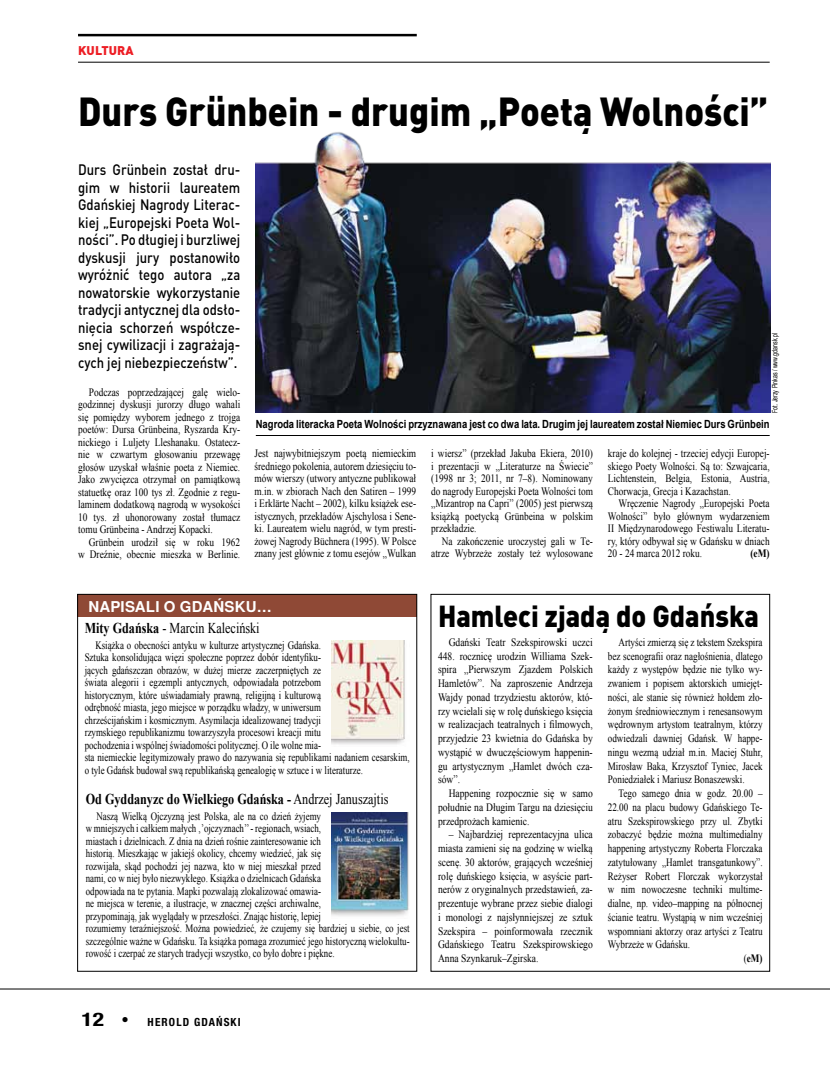
<style>
.page{position:relative;width:830px;height:1067px;background:#fff}
.page>*{position:absolute;margin:0;border:0;box-sizing:border-box;transform-origin:0 0}
.t1{font:900 40px "DIN Pro";letter-spacing:-.005em;color:#000;scale:.9 1}
.t2{font:900 30px "DIN Pro";color:#000;scale:.9 1}
.t3{font:500 15px/17.5px "DIN Pro";color:#000;text-align:justify;scale:.87 1}
.t4{font:700 15px "Times New Roman";color:#000;scale:.81 1}
.t5{font:15px "Times New Roman";color:#000;scale:.81 1}
.t6{font:700 15px "Te X Gyre Heros";letter-spacing:.015em;color:#fff}
.t7{font:900 12.5px "DIN Pro";letter-spacing:.01em;color:#ed1d24}
.t8{font:11.25px/12.5px "Times New Roman";color:#000;text-align:justify;scale:.83 1}
.t9{font:11.25px/12.5px "Times New Roman";color:#000;scale:.79 1}
.t10{font:11.25px/13.8px "Times New Roman";color:#000;text-align:justify;scale:.81 1}
.t11{font:11.25px/13.8px "Times New Roman";color:#000;text-align:justify;scale:.85 1}
.t12{font:700 11.25px "Arial";color:#000;scale:.84 1}
.t13{font:700 condensed 11.25px "Helvetica Neue LT Pro";letter-spacing:.1em;color:#000}
.t14{font:700 11.25px "Times New Roman";color:#000;scale:.81 1}
.t15{font:700 11.25px "Times New Roman";color:#000;scale:.83 1}
.t16{font:7.5px "Arial";color:#000;scale:.7 1}
.s1{font-weight:700}
.s2{font-weight:400}
.s3{font-size:18.75px}
</style>
<div class="page">
<hr style="left:0;top:988px;width:829px;height:1px;background:#000">
<hr style="left:78px;top:62px;width:691px;height:1px;background:#000">
<hr style="left:78px;top:34px;width:338px;height:2px;background:#000">
<div style="left:78px;top:594px;width:338px;height:23px;background:#8f4936"></div>
<img style="left:331px;top:640px;width:74px;height:105px">
<img style="left:331px;top:813px;width:78px;height:103px">
<div style="left:77px;top:594px;width:339px;height:377px;border:1px solid #000"></div>
<img style="left:255px;top:132px;width:514px;height:281px">
<hr style="left:256px;top:435px;width:513px;height:1px;background:#000">
<p class="t7" style="left:78px;top:42px;width:57px">kultura</p>
<h1 class="t1" style="left:78px;top:84px;width:768px">Durs Grünbein - drugim „Poetą Wolności”</h1>
<p class="t3" style="left:78px;top:160px;width:188px">Durs Grünbein został dru&shy;gim w historii laureatem Gdańskiej Nagrody Literac&shy;kiej „Europejski Poeta Wol&shy;ności”. Po długiej i burzliwej dyskusji jury postanowiło wyróżnić tego autora „za nowatorskie wykorzystanie tradycji antycznej dla odsło&shy;nięcia schorzeń współcze&shy;snej cywilizacji i zagrażają&shy;cych jej niebezpieczeństw”.</p>
<p class="t8" style="left:78px;top:385px;width:197px;text-indent:11px">Podczas poprzedzającej galę wielo&shy;godzinnej dyskusji jurorzy długo wahali się pomiędzy wyborem jednego z trojga poetów: Dursa Grünbeina, Ryszarda Kry&shy;nickiego i Luljety Lleshanaku. Ostatecz&shy;nie w czwartym głosowaniu przewagę głosów uzyskał właśnie poeta z Niemiec.<br>Jako zwycięzca otrzymał on pamiątkową statuetkę oraz 100 tys zł. Zgodnie z regu&shy;laminem dodatkową nagrodą w wysokości 10 tys. zł uhonorowany został tłumacz tomu Grünbeina - Andrzej Kopacki.</p>
<p class="t8" style="left:78px;top:535px;width:197px;text-align:right">Grünbein urodził się w roku 1962<br>w Dreźnie, obecnie mieszka w Berlinie.</p>
<p class="t16" style="left:769px;top:413px;width:115px;rotate:-90deg">Fot. Jerzy Pinkas / www.gdansk.pl</p>
<p class="t12" style="left:256px;top:417px;width:613px">Nagroda literacka Poeta Wolności przyznawana jest co dwa lata. Drugim jej laureatem został Niemiec Durs Grünbein</p>
<p class="t8" style="left:607px;top:447px;width:196px">kraje do kolejnej - trzeciej edycji Europej&shy;skiego Poety Wolności. Są to: Szwajcaria, Lichtenstein, Belgia, Estonia, Austria, Chorwacja, Grecja i Kazachstan.</p>
<p class="t8" style="left:607px;top:497px;width:196px;text-indent:11px">Wręczenie Nagrody „Europejski Poeta Wolności” było głównym wydarzeniem II Międzynarodowego Festiwalu Literatu&shy;ry, który odbywał się w Gdańsku w dniach 20 - 24 marca 2012 roku.</p>
<p class="t8" style="left:254px;top:447px;width:196px">Jest najwybitniejszym poetą niemieckim średniego pokolenia, autorem dziesięciu to&shy;mów wierszy (utwory antyczne publikował m.in. w zbiorach Nach den Satiren – 1999 i Erklärte Nacht – 2002), kilku książek ese&shy;istycznych, przekładów Ajschylosa i Sene&shy;ki. Laureatem wielu nagród, w tym presti&shy;żowej Nagrody Büchnera (1995). W Polsce znany jest głównie z tomu esejów „Wulkan</p>
<p class="t8" style="left:431px;top:447px;width:196px">i wiersz” (przekład Jakuba Ekiera, 2010) i prezentacji w „Literaturze na Świecie” (1998 nr 3; 2011, nr 7–8). Nominowany do nagrody Europejski Poeta Wolności tom „Mizantrop na Capri” (2005) jest pierwszą książką poetycką Grünbeina w polskim przekładzie.</p>
<p class="t8" style="left:431px;top:534px;width:196px;text-align:right">Na zakończenie uroczystej gali w Te&shy;atrze Wybrzeże zostały też wylosowane</p>
<p class="t15" style="left:750px;top:545px;width:25px">(eM)</p>
<h3 class="t6" style="left:88px;top:595px;width:185px">NAPISALI O GDAŃSKU…</h3>
<h3 class="t5" style="left:85px;top:617px;width:217px"><span class="s1">Mity Gdańska</span> - Marcin Kaleciński</h3>
<p class="t9" style="left:85px;top:638px;width:412px;text-indent:11px">Książka o obecności antyku w kulturze artystycznej Gdańska.<br>Sztuka konsolidująca więzi społeczne poprzez dobór identyfiku-<br>jących gdańszczan obrazów, w dużej mierze zaczerpniętych ze<br>świata alegorii i egzempli antycznych, odpowiadała potrzebom<br>historycznym, które uświadamiały prawną, religijną i kulturową<br>odrębność miasta, jego miejsce w porządku władzy, w uniwersum<br>chrześcijańskim i kosmicznym. Asymilacja idealizowanej tradycji<br>rzymskiego republikanizmu towarzyszyła procesowi kreacji mitu<br>pochodzenia i wspólnej świadomości politycznej. O ile wolne mia-<br>sta niemieckie legitymizowały prawo do nazywania się republikami nadaniem cesarskim, o tyle Gdańsk budował swą republikańską genealogię w sztuce i w literaturze.</p>
<h3 class="t4" style="left:86px;top:788px;width:375px">Od Gyddanyzc do Wielkiego Gdańska - <span class="s2">Andrzej Januszajtis</span></h3>
<p class="t9" style="left:86px;top:809px;width:411px;text-indent:11px">Naszą Wielką Ojczyzną jest Polska, ale na co dzień żyjemy<br>w mniejszych i całkiem małych ‚’ojczyznach’’ - regionach, wsiach,<br>miastach i dzielnicach. Z dnia na dzień rośnie zainteresowanie ich<br>historią. Mieszkając w jakiejś okolicy, chcemy wiedzieć, jak się<br>rozwijała, skąd pochodzi jej nazwa, kto w niej mieszkał przed<br>nami, co w niej było niezwykłego. Książka o dzielnicach Gdańska<br>odpowiada na te pytania. Mapki pozwalają zlokalizować omawia-<br>ne miejsca w terenie, a ilustracje, w znacznej części archiwalne,<br>przypominają, jak wyglądały w przeszłości. Znając historię, lepiej<br>rozumiemy teraźniejszość. Można powiedzieć, że czujemy się bardziej u siebie, co jest szczególnie ważne w Gdańsku. Ta książka pomaga zrozumieć jego historyczną wielokultu&shy;rowość i czerpać ze starych tradycji wszystko, co było dobre i piękne.</p>
<p class="t13" style="left:82px;top:1015px;width:160px"><span class="s3">12</span> • HEROLD GDAŃSKI</p>
<h2 class="t2" style="left:438px;top:596px;width:358px">Hamleci zjadą do Gdańska</h2>
<p class="t11" style="left:438px;top:635px;width:183px;text-indent:11px">Gdański Teatr Szekspirowski uczci 448. rocznicę urodzin Williama Szek&shy;spira „Pierwszym Zjazdem Polskich Hamletów”. Na zaproszenie Andrzeja Wajdy ponad trzydziestu aktorów, któ&shy;rzy wcielali się w rolę duńskiego księcia w realizacjach teatralnych i filmowych, przyjedzie 23 kwietnia do Gdańska by wystąpić w dwuczęściowym happenin&shy;gu artystycznym „Hamlet dwóch cza&shy;sów”.</p>
<p class="t11" style="left:438px;top:786px;width:183px;text-indent:11px">Happening rozpocznie się w samo południe na Długim Targu na dziesięciu przedprożach kamienic.</p>
<p class="t11" style="left:438px;top:827px;width:183px;text-indent:11px">– Najbardziej reprezentacyjna ulica miasta zamieni się na godzinę w wielką scenę. 30 aktorów, grających wcześniej rolę duńskiego księcia, w asyście part&shy;nerów z oryginalnych przedstawień, za&shy;prezentuje wybrane przez siebie dialogi i monologi z najsłynniejszej ze sztuk Szekspira – poinformowała rzecznik Gdańskiego Teatru Szekspirowskiego Anna Szynkaruk–Zgirska.</p>
<p class="t10" style="left:607px;top:635px;width:192px;text-indent:11px">Artyści zmierzą się z tekstem Szekspira bez scenografii oraz nagłośnienia, dlatego każdy z występów będzie nie tylko wy&shy;zwaniem i popisem aktorskich umiejęt&shy;ności, ale stanie się również hołdem zło&shy;żonym średniowiecznym i renesansowym wędrownym artystom teatralnym, którzy odwiedzali dawniej Gdańsk. W happe&shy;ningu wezmą udział m.in. Maciej Stuhr, Mirosław Baka, Krzysztof Tyniec, Jacek Poniedziałek i Mariusz Bonaszewski.</p>
<p class="t10" style="left:618px;top:786px;width:179px">Tego samego dnia w godz. 20.00 –</p>
<p class="t10" style="left:607px;top:800px;width:192px">22.00 na placu budowy Gdańskiego Te-</p>
<p class="t10" style="left:607px;top:814px;width:192px">atru Szekspirowskiego przy ul. Zbytki</p>
<p class="t10" style="left:607px;top:827px;width:192px">zobaczyć będzie można multimedialny</p>
<p class="t10" style="left:607px;top:841px;width:192px">happening artystyczny Roberta Florczaka</p>
<p class="t10" style="left:607px;top:855px;width:192px">zatytułowany „Hamlet transgatunkowy”.</p>
<p class="t10" style="left:607px;top:868px;width:192px">Reżyser Robert Florczak wykorzystał</p>
<p class="t10" style="left:607px;top:882px;width:192px">w nim nowoczesne techniki multime-</p>
<p class="t10" style="left:607px;top:896px;width:192px">dialne, np. video–mapping na północnej</p>
<p class="t10" style="left:607px;top:910px;width:192px">ścianie teatru. Wystąpią w nim wcześniej</p>
<p class="t10" style="left:607px;top:923px;width:192px">wspomniani aktorzy oraz artyści z Teatru</p>
<p class="t10" style="left:607px;top:937px;width:103px">Wybrzeże w Gdańsku.</p>
<p class="t14" style="left:743px;top:950px;width:25px"><span class="s2">(</span>eM)</p>
</div>
